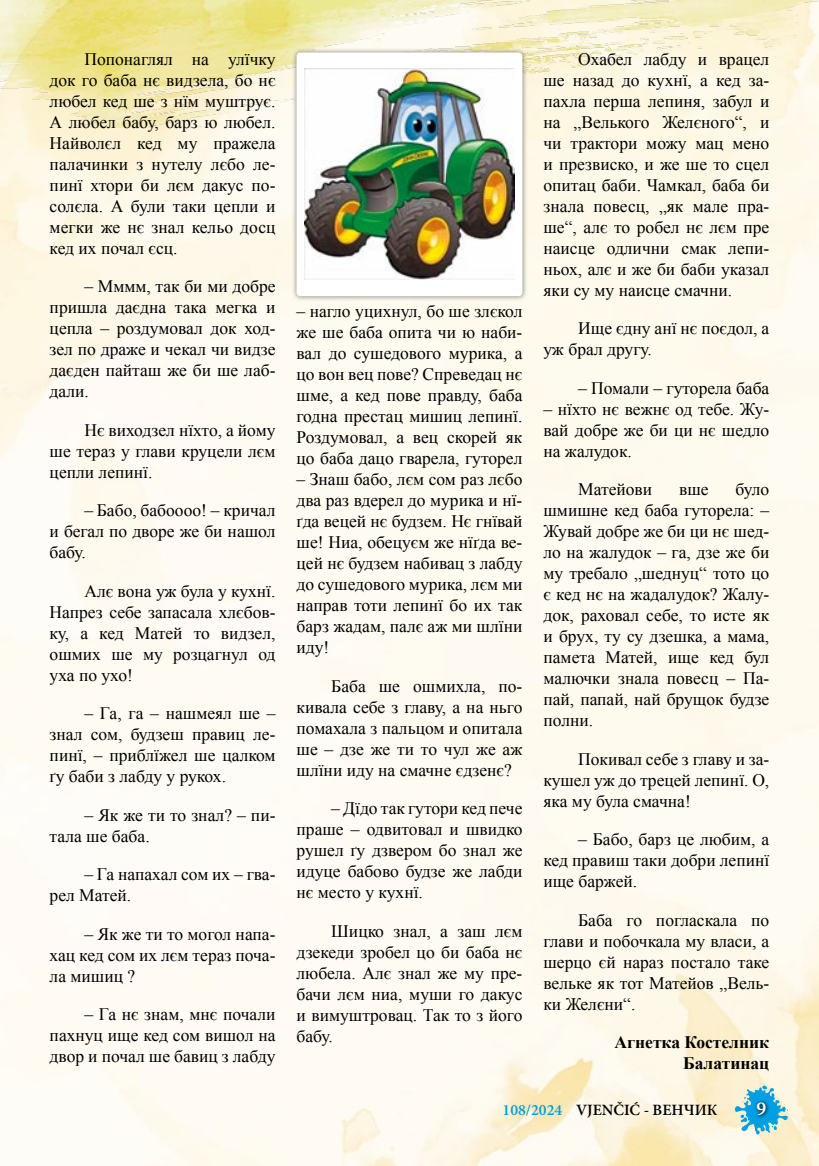
<style>
.page{position:relative;width:819px;height:1166px;background:#fff}
.page>*{position:absolute;margin:0;border:0;box-sizing:border-box;transform-origin:0 0}
.t1{font:19.25px "Source Serif Variable";color:#fff}
.t2{font:17.5px/21px "Times New Roman";color:#000;text-align:justify}
.t3{font:700 17.5px/21px "Times New Roman";color:#000;text-align:right}
.t4{font:600 15.75px "Minion Pro";color:#000}
.s1{color:#009fe3}
</style>
<div class="page">
<img style="left:0;top:0;width:819px;height:1166px">
<svg style="left:734px;top:1085px;width:54px;height:50px;background:#98d0da"></svg>
<div style="left:753px;top:1099px;width:17px;height:21px;background:#000;opacity:.7"></div>
<div style="left:291px;top:47px;width:236px;height:255px;background:#000;opacity:.5"></div>
<div style="left:296px;top:52px;width:226px;height:244px;background:#fff;border-radius:4px"></div>
<img style="left:304px;top:69px;width:211px;height:210px">
<p class="t2" style="left:50px;top:48px;width:227px;text-indent:35px">Попонаглял на улїчку док го баба нє видзела, бо нє любел кед ше з нїм муштрує.<br>А любел бабу, барз ю любел.<br>Найволєл кед му пражела палачинки з нутелу лєбо ле&shy;пинї хтори би лєм дакус по&shy;солєла. А були таки цепли и мегки же нє знал кельо досц кед их почал єсц.</p>
<p class="t2" style="left:50px;top:275px;width:227px;text-indent:35px">– Мммм, так би ми добре пришла даєдна така мегка и цепла – роздумовал док ход&shy;зел по драже и чекал чи видзе даєден пайташ же би ше лаб&shy;дали.</p>
<p class="t2" style="left:50px;top:419px;width:227px;text-indent:35px">Нє виходзел нїхто, а йому ше тераз у глави круцели лєм цепли лепинї.</p>
<p class="t2" style="left:50px;top:499px;width:227px;text-indent:35px">– Бабо, бабоооо! – кричал и бегал по дворе же би нашол бабу.</p>
<p class="t2" style="left:50px;top:580px;width:227px;text-indent:35px">Алє вона уж була у кухнї.<br>Напрез себе запасала хлєбов&shy;ку, а кед Матей то видзел, ошмих ше му розцагнул од уха по ухо!</p>
<p class="t2" style="left:50px;top:702px;width:227px;text-indent:35px">– Га, га – нашмеял ше – знал сом, будзеш правиц ле&shy;пинї, – приблїжел ше цалком ґу баби з лабду у рукох.</p>
<p class="t2" style="left:50px;top:804px;width:227px;text-indent:35px">– Як же ти то знал? – пи&shy;тала ше баба.</p>
<p class="t2" style="left:50px;top:863px;width:227px;text-indent:35px">– Га напахал сом их – гва&shy;рел Матей.</p>
<p class="t2" style="left:50px;top:923px;width:227px;text-indent:35px">– Як же ти то могол напа&shy;хац кед сом их лєм тераз поча&shy;ла мишиц ?</p>
<p class="t2" style="left:50px;top:1003px;width:227px;text-indent:35px">– Га нє знам, мнє почали пахнуц ище кед сом вишол на двор и почал ше бавиц з лабду</p>
<p class="t2" style="left:296px;top:301px;width:227px">– нагло уцихнул, бо ше злєкол же ше баба опита чи ю наби&shy;вал до сушедового мурика, а цо вон вец пове? Спреведац нє шме, а кед пове правду, баба годна престац мишиц лепинї.<br>Роздумовал, а вец скорей як цо баба дацо гварела, гуторел</p>
<p class="t2" style="left:296px;top:469px;width:227px">– Знаш бабо, лєм сом раз лєбо два раз вдерел до мурика и нї&shy;ґда вецей нє будзем. Нє гнївай ше! Ниа, обецуєм же нїґда ве&shy;цей нє будзем набивац з лабду до сушедового мурика, лєм ми направ тоти лепинї бо их так барз жадам, палє аж ми шлїни иду!</p>
<p class="t2" style="left:296px;top:675px;width:227px;text-indent:35px">Баба ше ошмихла, по&shy;кивала себе з главу, а на ньго помахала з пальцом и опитала ше – дзе же ти то чул же аж шлїни иду на смачне єдзенє?</p>
<p class="t2" style="left:296px;top:798px;width:227px;text-indent:35px">– Дїдо так гутори кед пече праше – одвитовал и швидко рушел ґу дзвером бо знал же идуце бабово будзе же лабди нє место у кухнї.</p>
<p class="t2" style="left:296px;top:920px;width:227px;text-indent:35px">Шицко знал, а заш лєм дзекеди зробел цо би баба нє любела. Алє знал же му пре&shy;бачи лєм ниа, муши го дакус и вимуштровац. Так то з його бабу.</p>
<p class="t2" style="left:543px;top:48px;width:227px;text-indent:35px">Охабел лабду и врацел ше назад до кухнї, а кед за&shy;пахла перша лепиня, забул и на „Велького Желєного“, и чи трактори можу мац мено и презвиско, и же ше то сцел опитац баби. Чамкал, баба би знала повесц, „як мале пра&shy;ше“, алє то робел нє лєм пре наисце одлични смак лепи&shy;ньох, алє и же би баби указал яки су му наисце смачни.</p>
<p class="t2" style="left:543px;top:317px;width:227px;text-indent:35px">Ище єдну анї нє поєдол, а уж брал другу.</p>
<p class="t2" style="left:578px;top:377px;width:193px">– Помали – гуторела баба</p>
<p class="t2" style="left:543px;top:398px;width:227px">– нїхто нє вежнє од тебе. Жу&shy;вай добре же би ци нє шедло на жалудок.</p>
<p class="t2" style="left:578px;top:478px;width:76px">Матейови</p>
<p class="t2" style="left:679px;top:478px;width:31px">вше</p>
<p class="t2" style="left:543px;top:478px;width:227px;text-indent:192px">було шмишне кед баба гуторела: – Жувай добре же би ци нє шед&shy;ло на жалудок – га, дзе же би му требало „шеднуц“ тото цо є кед нє на жадалудок? Жалу&shy;док, раховал себе, то исте як и брух, ту су дзешка, а мама, памета Матей, ище кед бул малючки знала повесц – Па&shy;пай, папай, най брущок будзе полни.</p>
<p class="t2" style="left:543px;top:748px;width:227px;text-indent:35px">Покивал себе з главу и за&shy;кушел уж до трецей лепинї. О, яка му була смачна!</p>
<p class="t2" style="left:543px;top:828px;width:227px;text-indent:35px">– Бабо, барз це любим, а кед правиш таки добри лепинї ище баржей.</p>
<p class="t2" style="left:543px;top:909px;width:227px;text-indent:35px">Баба го погласкала по глави и побочкала му власи, а шерцо єй нараз постало таке вельке як тот Матейов „Вель&shy;ки Желєни“.</p>
<p class="t3" style="left:614px;top:1031px;width:156px">Агнетка Костелник<br>Балатинац</p>
<p class="t4" style="left:502px;top:1099px;width:216px"><span class="s1">108/2024</span> VJENČIĆ - ВЕНЧИК</p>
<p class="t1" style="left:756px;top:1096px;width:12px">9</p>
</div>
